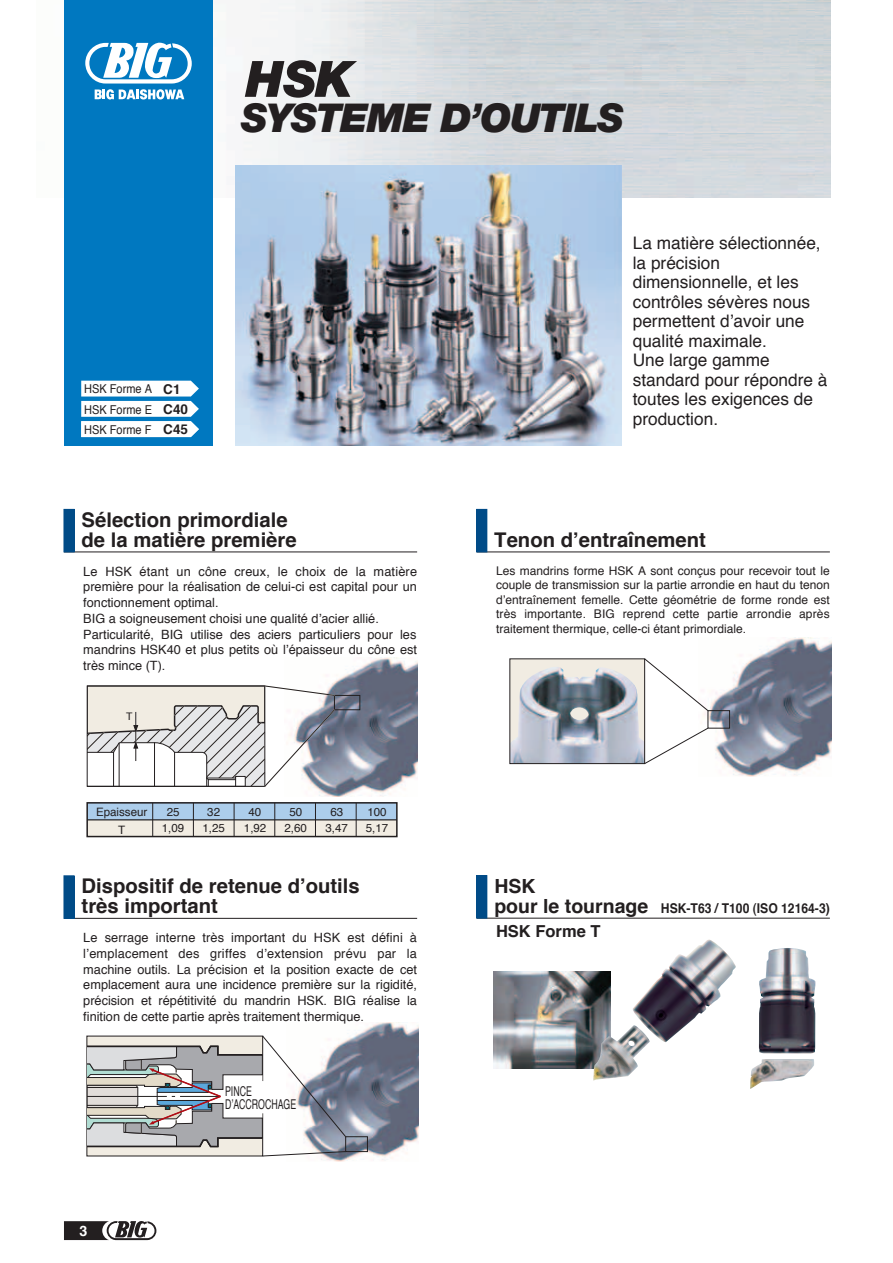
<style>
.page{position:relative;width:893px;height:1263px;background:#fff}
.page>*{position:absolute;margin:0;border:0;box-sizing:border-box;transform-origin:0 0}
.t1{font:italic 900 39.75px "Helvetica Neue";letter-spacing:-.04em;color:#231f20}
.t2{font:700 20.25px/20.2px "Helvetica";color:#231f20}
.t3{font:700 19.5px "Helvetica";color:#231f20}
.t4{font:17.25px/19.5px "Helvetica";color:#231f20}
.t5{font:700 16.5px "Helvetica";color:#231f20}
.t6{font:700 14.25px "Helvetica";color:#fff}
.t7{font:700 13.5px "Helvetica";color:#231f20;scale:.9 1}
.t8{font:13.5px/13.5px "Helvetica";color:#231f20;scale:.65 1}
.t9{font:12.75px/15.8px "Helvetica";color:#231f20}
.t10{font:12.15px/20.2px "Helvetica";color:#231f20;scale:.9 1}
.t11{font:12px/14.4px "Helvetica";color:#231f20;text-align:justify}
.t12{font:11.55px/17.5px "Helvetica";color:#231f20;text-align:center}
.t13{font:10.5px "Helvetica";color:#231f20}
.s1{font-weight:700;font-size:13.5px}
.s2{font-size:19.5px}
</style>
<div class="page">
<hr style="left:64px;top:551px;width:353px;height:1px;background:#231f20">
<div style="left:64px;top:509px;width:10px;height:43px;background:#004b87"></div>
<hr style="left:476px;top:551px;width:353px;height:1px;background:#231f20">
<div style="left:476px;top:509px;width:11px;height:43px;background:#004b87"></div>
<svg style="left:245px;top:60px;width:112px;height:38px"></svg>
<img style="left:308px;top:658px;width:109px;height:138px">
<img style="left:703px;top:637px;width:128px;height:139px">
<div style="left:509px;top:658px;width:135px;height:105px;background:#f1ece2"></div>
<img style="left:511px;top:667px;width:132px;height:95px">
<div style="left:509px;top:658px;width:136px;height:106px;border:1px solid #231f20"></div>
<div style="left:87px;top:819px;width:310px;height:17px;background:#f1ece2"></div>
<div style="left:87px;top:802px;width:310px;height:17px;background:#accdeb"></div>
<hr style="left:87px;top:819px;width:310px;height:1px;background:#231f20">
<hr style="left:356px;top:802px;width:1px;height:34px;background:#231f20">
<hr style="left:315px;top:802px;width:1px;height:34px;background:#231f20">
<hr style="left:274px;top:802px;width:1px;height:34px;background:#231f20">
<hr style="left:193px;top:802px;width:1px;height:34px;background:#231f20">
<hr style="left:234px;top:802px;width:1px;height:34px;background:#231f20">
<hr style="left:152px;top:802px;width:1px;height:34px;background:#231f20">
<div style="left:86px;top:802px;width:311px;height:35px;border:2px solid #231f20"></div>
<div style="left:87px;top:686px;width:178px;height:100px;background:#f1ece2"></div>
<div style="left:87px;top:685px;width:178px;height:101px;border:1px solid #231f20"></div>
<div style="left:334px;top:695px;width:26px;height:15px;border:1px solid #231f20"></div>
<svg style="left:264px;top:685px;width:71px;height:11px"></svg>
<svg style="left:87px;top:704px;width:248px;height:83px"></svg>
<hr style="left:64px;top:917px;width:353px;height:1px;background:#231f20">
<div style="left:64px;top:875px;width:10px;height:43px;background:#004b87"></div>
<img style="left:321px;top:1022px;width:98px;height:138px">
<div style="left:345px;top:1136px;width:23px;height:15px;border:1px solid #231f20"></div>
<svg style="left:87px;top:1035px;width:259px;height:121px"></svg>
<div style="left:707px;top:710px;width:22px;height:18px;border:1px solid #231f20"></div>
<svg style="left:644px;top:658px;width:64px;height:53px"></svg>
<svg style="left:644px;top:727px;width:64px;height:37px"></svg>
<div style="left:64px;top:0;width:149px;height:445px;background:#0078c0"></div>
<svg style="left:95px;top:89px;width:89px;height:10px"></svg>
<svg style="left:85px;top:42px;width:107px;height:41px"></svg>
<svg style="left:81px;top:380px;width:118px;height:57px"></svg>
<img style="left:236px;top:166px;width:385px;height:279px">
<hr style="left:476px;top:917px;width:353px;height:1px;background:#231f20">
<div style="left:476px;top:875px;width:11px;height:43px;background:#004b87"></div>
<img style="left:493px;top:971px;width:117px;height:97px">
<img style="left:593px;top:1025px;width:55px;height:55px">
<img style="left:631px;top:939px;width:104px;height:104px">
<img style="left:759px;top:948px;width:56px;height:105px">
<img style="left:750px;top:1059px;width:64px;height:29px">
<svg style="left:64px;top:1221px;width:92px;height:18px"></svg>
<p class="t10" style="left:84px;top:380px;width:117px">HSK Forme A <span class="s1">C1<br></span>HSK Forme E <span class="s1">C40<br></span>HSK Forme F <span class="s1">C45</span></p>
<h1 class="t1" style="left:241px;top:104px;width:384px">SYSTEME D’OUTILS</h1>
<h3 class="t4" style="left:632px;top:235px;width:196px">La matière sélectionnée, la précision dimensionnelle, et les contrôles sévères nous permettent d’avoir une qualité maximale.<br>Une large gamme standard pour répondre à toutes les exigences de production.</h3>
<h2 class="t2" style="left:82px;top:511px;width:216px">Sélection primordiale de la matière première</h2>
<p class="t9" style="left:83px;top:564px;width:335px">Le HSK étant un cône creux, le choix de la matière première pour la réalisation de celui-ci est capital pour un fonctionnement optimal.<br>BIG a soigneusement choisi une qualité d’acier allié.<br>Particularité, BIG utilise des aciers particuliers pour les mandrins HSK40 et plus petits où l’épaisseur du cône est très mince (T).</p>
<p class="t13" style="left:126px;top:711px;width:8px">T</p>
<p class="t12" style="left:96px;top:804px;width:53px">Epaisseur<br>T</p>
<p class="t12" style="left:167px;top:804px;width:14px">25</p>
<p class="t12" style="left:207px;top:804px;width:14px">32</p>
<p class="t12" style="left:248px;top:804px;width:14px">40</p>
<p class="t12" style="left:289px;top:804px;width:14px">50</p>
<p class="t12" style="left:330px;top:804px;width:14px">63</p>
<p class="t12" style="left:367px;top:804px;width:21px">100</p>
<p class="t12" style="left:162px;top:820px;width:24px">1,09</p>
<p class="t12" style="left:202px;top:820px;width:24px">1,25</p>
<p class="t12" style="left:244px;top:820px;width:24px">1,92</p>
<p class="t12" style="left:284px;top:820px;width:24px">2,60</p>
<p class="t12" style="left:325px;top:820px;width:24px">3,47</p>
<p class="t12" style="left:366px;top:820px;width:24px">5,17</p>
<h2 class="t2" style="left:82px;top:877px;width:280px">Dispositif de retenue d’outils très important</h2>
<p class="t9" style="left:83px;top:930px;width:335px;text-align:justify">Le serrage interne très important du HSK est défini à l’emplacement des griffes d’extension prévu par la machine outils. La précision et la position exacte de cet emplacement aura une incidence première sur la rigidité, précision et répétitivité du mandrin HSK. BIG réalise la finition de cette partie après traitement thermique.</p>
<p class="t6" style="left:80px;top:1224px;width:9px">3</p>
<p class="t8" style="left:225px;top:1084px;width:111px">PINCE<br>D’ACCROCHAGE</p>
<h2 class="t2" style="left:494px;top:531px;width:213px">Tenon d’entraînement</h2>
<p class="t11" style="left:496px;top:564px;width:335px">Les mandrins forme HSK A sont conçus pour recevoir tout le couple de transmission sur la partie arrondie en haut du tenon d’entraînement femelle. Cette géométrie de forme ronde est très importante. BIG reprend cette partie arrondie après traitement thermique, celle-ci étant primordiale.</p>
<h3 class="t3" style="left:494px;top:877px;width:43px">HSK</h3>
<p class="t7" style="left:494px;top:902px;width:374px"><span class="s2">pour le tournage</span> HSK-T63 / T100 (ISO 12164-3)</p>
<p class="t5" style="left:496px;top:923px;width:106px">HSK Forme T</p>
</div>
